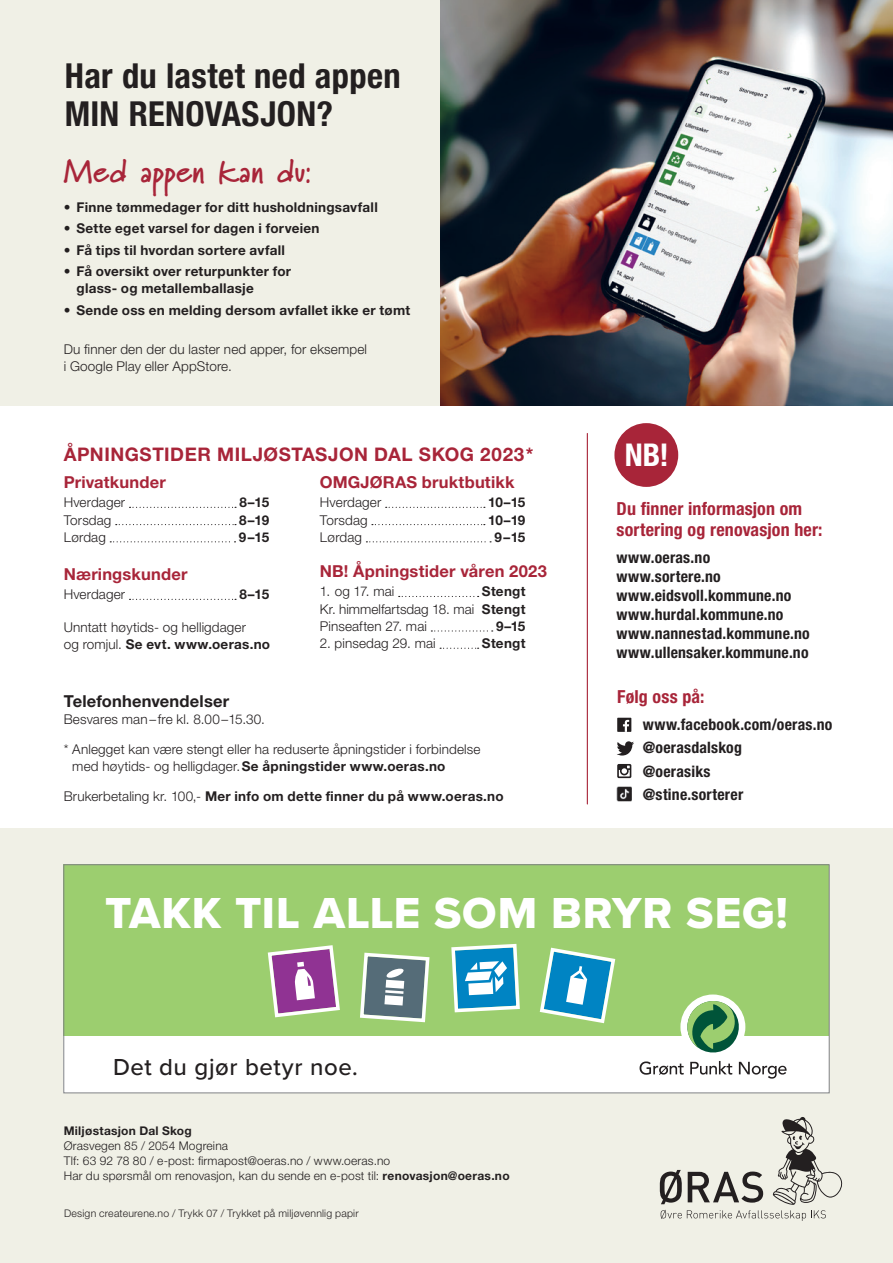
<style>
.page{position:relative;width:893px;height:1263px;background:#fff}
.page>*{position:absolute;margin:0;border:0;box-sizing:border-box;transform-origin:0 0}
.t1{font:45px "Proxima Nova Extrabld";letter-spacing:.02em;color:#fff}
.t2{font:700 condensed 34.5px/37.5px "Helvetica Neue LT Pro";letter-spacing:.01em;color:#231f20}
.t3{font:700 33px "Marydale";letter-spacing:.005em;color:#a82539}
.t4{font:700 condensed 31.5px "Helvetica Neue LT Pro";color:#fff}
.t5{font:500 24px "Proxima Nova";letter-spacing:.025em;color:#231f20}
.t6{font:700 18.75px "Helvetica Neue LT Pro";letter-spacing:.03em;color:#a82539}
.t7{font:700 condensed 18px/21px "Helvetica Neue LT Pro";letter-spacing:.01em;color:#a82539}
.t8{font:700 16.5px "Helvetica Neue LT Pro";letter-spacing:.01em;color:#a82539}
.t9{font:700 16.5px "Helvetica Neue LT Pro";letter-spacing:.01em;color:#231f20}
.t10{font:700 condensed 15.75px/18.9px "Helvetica Neue LT Pro";letter-spacing:.015em;color:#231f20}
.t11{font:300 13.5px/17.2px "Helvetica Neue LT Pro";letter-spacing:.01em;color:#231f20}
.t12{font:700 13.5px/17.2px "Helvetica Neue LT Pro";letter-spacing:.02em;color:#231f20}
.t13{font:300 12px/15px "Helvetica Neue LT Pro";letter-spacing:.015em;color:#231f20}
.t14{font:700 12px "Helvetica Neue LT Pro";letter-spacing:.02em;color:#231f20}
.t15{font:300 10.5px "Helvetica Neue LT Pro";letter-spacing:.02em;color:#231f20}
.s1{font-weight:700}
.s2{font-weight:300}
</style>
<div class="page">
<div style="left:0;top:828px;width:893px;height:435px;background:#f0f0e6"></div>
<div style="left:0;top:0;width:893px;height:405px;background:#f0f0e6"></div>
<svg style="left:660px;top:1117px;width:183px;height:104px"></svg>
<img style="left:441px;top:0;width:452px;height:405px">
<hr style="left:587px;top:433px;width:1px;height:371px;background:#a82539">
<svg style="left:617px;top:764px;width:14px;height:14px"></svg>
<img style="left:617px;top:786px;width:15px;height:15px">
<div style="left:617px;top:718px;width:14px;height:14px;background:#231f20"></div>
<svg style="left:623px;top:720px;width:6px;height:12px"></svg>
<svg style="left:617px;top:741px;width:17px;height:14px"></svg>
<div style="left:614px;top:423px;width:64px;height:64px;background:#a82539;border-radius:50%"></div>
<svg style="left:130px;top:507px;width:106px;height:1px"></svg>
<svg style="left:116px;top:524px;width:120px;height:1px"></svg>
<svg style="left:110px;top:541px;width:126px;height:1px"></svg>
<svg style="left:130px;top:599px;width:106px;height:1px"></svg>
<svg style="left:386px;top:507px;width:99px;height:1px"></svg>
<svg style="left:372px;top:524px;width:113px;height:1px"></svg>
<svg style="left:366px;top:541px;width:125px;height:1px"></svg>
<svg style="left:399px;top:596px;width:80px;height:1px"></svg>
<svg style="left:431px;top:630px;width:62px;height:1px"></svg>
<svg style="left:440px;top:648px;width:39px;height:1px"></svg>
<div style="left:64px;top:865px;width:765px;height:228px;background:#fff"></div>
<div style="left:64px;top:865px;width:765px;height:171px;background:#9cce6f"></div>
<div style="left:680px;top:994px;width:65px;height:65px;background:#fff;border-radius:50%"></div>
<svg style="left:640px;top:1061px;width:44px;height:14px"></svg>
<svg style="left:690px;top:1061px;width:42px;height:13px"></svg>
<svg style="left:739px;top:1062px;width:48px;height:16px"></svg>
<svg style="left:685px;top:1001px;width:56px;height:52px"></svg>
<svg style="left:360px;top:952px;width:70px;height:71px;background:#8ca19a"></svg>
<svg style="left:539px;top:947px;width:77px;height:77px"></svg>
<svg style="left:267px;top:945px;width:73px;height:73px"></svg>
<svg style="left:451px;top:943px;width:69px;height:70px;background:#6bb7cc"></svg>
<div style="left:63px;top:864px;width:767px;height:229px;border:1px solid #808285"></div>
<h2 class="t2" style="left:65px;top:58px;width:337px">Har du lastet ned appen<br>MIN RENOVASJON?</h2>
<h3 class="t3" style="left:64px;top:151px;width:250px">Med appen kan du:</h3>
<p class="t12" style="left:64px;top:198px;width:316px">• Finne tømmedager for ditt husholdningsavfall</p>
<p class="t12" style="left:64px;top:219px;width:257px">• Sette eget varsel for dagen i forveien</p>
<p class="t12" style="left:64px;top:241px;width:223px">• Få tips til hvordan sortere avfall</p>
<p class="t12" style="left:77px;top:262px;width:216px;text-indent:-13px">• Få oversikt over returpunkter for glass- og metallemballasje</p>
<p class="t12" style="left:64px;top:301px;width:348px">• Sende oss en melding dersom avfallet ikke er tømt</p>
<p class="t11" style="left:64px;top:340px;width:305px">Du finner den der du laster ned apper, for eksempel i Google Play eller AppStore.</p>
<h3 class="t6" style="left:64px;top:443px;width:471px">ÅPNINGSTIDER MILJØSTASJON DAL SKOG 2023*</h3>
<h3 class="t4" style="left:625px;top:436px;width:45px">NB!</h3>
<p class="t8" style="left:64px;top:472px;width:104px">Privatkunder</p>
<p class="t11" style="left:64px;top:494px;width:63px">Hverdager</p>
<p class="t12" style="left:239px;top:494px;width:31px">8–15</p>
<p class="t11" style="left:64px;top:511px;width:49px">Torsdag</p>
<p class="t12" style="left:239px;top:511px;width:31px">8–19</p>
<p class="t11" style="left:64px;top:528px;width:44px">Lørdag</p>
<p class="t12" style="left:239px;top:528px;width:32px">9–15</p>
<p class="t8" style="left:64px;top:564px;width:125px">Næringskunder</p>
<p class="t11" style="left:64px;top:586px;width:63px">Hverdager</p>
<p class="t12" style="left:239px;top:586px;width:31px">8–15</p>
<p class="t11" style="left:64px;top:618px;width:208px">Unntatt høytids- og helligdager<br>og romjul. <span class="s1">Se evt. www.oeras.no</span></p>
<p class="t8" style="left:320px;top:472px;width:196px">OMGJØRAS bruktbutikk</p>
<p class="t11" style="left:320px;top:494px;width:63px">Hverdager</p>
<p class="t12" style="left:488px;top:494px;width:39px">10–15</p>
<p class="t11" style="left:320px;top:511px;width:49px">Torsdag</p>
<p class="t12" style="left:488px;top:511px;width:39px">10–19</p>
<p class="t11" style="left:320px;top:528px;width:44px">Lørdag</p>
<p class="t12" style="left:494px;top:528px;width:33px">9–15</p>
<p class="t8" style="left:320px;top:561px;width:228px">NB! Åpningstider våren 2023</p>
<p class="t11" style="left:320px;top:583px;width:76px">1. og 17. mai</p>
<h3 class="t7" style="left:617px;top:498px;width:208px">Du finner informasjon om sortering og renovasjon her:</h3>
<p class="t10" style="left:617px;top:548px;width:195px">www.oeras.no www.sortere.no www.eidsvoll.kommune.no www.hurdal.kommune.no www.nannestad.kommune.no www.ullensaker.kommune.no</p>
<p class="t11" style="left:320px;top:583px;width:207px;text-align:justify;text-indent:162px"><span class="s1">Stengt </span>Kr. himmelfartsdag 18. mai <span class="s1">Stengt </span>Pinseaften 27. mai</p>
<p class="t12" style="left:496px;top:617px;width:31px">9–15</p>
<p class="t11" style="left:320px;top:634px;width:117px">2. pinsedag 29. mai</p>
<p class="t12" style="left:482px;top:634px;width:45px">Stengt</p>
<p class="t9" style="left:64px;top:690px;width:167px">Telefonhenvendelser</p>
<p class="t11" style="left:64px;top:710px;width:203px">Besvares man– fre kl. 8.00–15.30.</p>
<p class="t11" style="left:72px;top:740px;width:410px;text-indent:-9px">* Anlegget kan være stengt eller ha reduserte åpningstider i forbindelse med høytids- og helligdager.<span class="s1">Se åpningstider www.oeras.no</span></p>
<p class="t12" style="left:64px;top:787px;width:441px"><span class="s2">Brukerbetaling kr. 100,-</span> Mer info om dette finner du på www.oeras.no</p>
<h3 class="t7" style="left:617px;top:686px;width:89px">Følg oss på:</h3>
<p class="t10" style="left:643px;top:713px;width:191px;line-height:23.1px">www.facebook.com/oeras.no @oerasdalskog<br>@oerasiks<br>@stine.sorterer</p>
<h1 class="t1" style="left:105px;top:879px;width:684px">TAKK TIL ALLE SOM BRYR SEG!</h1>
<h3 class="t5" style="left:113px;top:1049px;width:246px">Det du gjør betyr noe.</h3>
<p class="t14" style="left:64px;top:1124px;width:130px">Miljøstasjon Dal Skog</p>
<p class="t13" style="left:64px;top:1138px;width:447px">Ørasvegen 85 / 2054 Mogreina<br>Tlf: 63 92 78 80 / e-post: firmapost@oeras.no / www.oeras.no<br>Har du spørsmål om renovasjon, kan du sende en e-post til: <span class="s1">renovasjon@oeras.no</span></p>
<p class="t15" style="left:64px;top:1207px;width:296px">Design createurene.no / Trykk 07 / Trykket på miljøvennlig papir</p>
</div>
